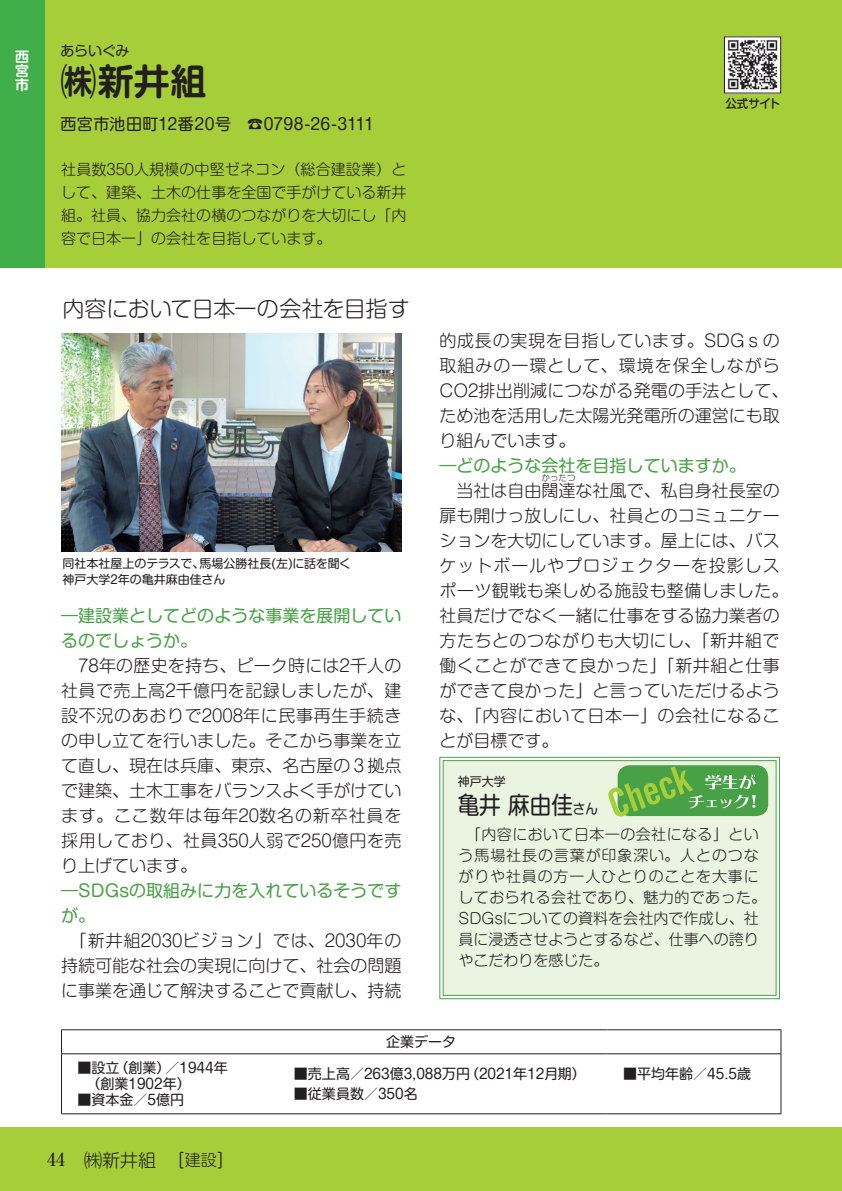
<style>
.page{position:relative;width:842px;height:1191px;background:#fff}
.page>*{position:absolute;margin:0;border:0;box-sizing:border-box;transform-origin:0 0}
.t1{font:700 36px "Shin M Go Pro De";color:#231f20}
.t2{font:24px "Shin M Go Pro";color:#231f20;scale:.9 1}
.t3{font:300 22px "Shin M Go Pro";letter-spacing:-.02em;color:#231f20}
.t4{font:300 18px "Shin M Go Pro";color:#231f20}
.t5{font:500 18px "Ryumin Pro";color:#231f20}
.t6{font:300 17px/25px "Shin M Go Pro";color:#231f20;text-align:justify}
.t7{font:300 17px/25px "Shin M Go Pro";letter-spacing:.03em;color:#231f20}
.t8{font:17px/25px "Shin M Go Pro";color:#49a147}
.t9{font:16px "Shin M Go Pro";letter-spacing:.03em;color:#231f20}
.t10{font:300 15px/21px "Shin M Go Pro";letter-spacing:.03em;color:#231f20}
.t11{font:300 15px/23px "Shin M Go Pro";letter-spacing:.005em;color:#231f20;text-align:justify}
.t12{font:14px/16px "Shin M Go Pro";color:#231f20}
.t13{font:700 14px/14px "Shin M Go Pro De";color:#fff;text-align:justify}
.t14{font:12px/16px "Shin M Go Pro";color:#231f20}
.t15{font:500 12px "Shin M Go Pro";letter-spacing:-.005em;color:#231f20;scale:.95 1}
.t16{font:300 8.4px "Shin M Go Pro";color:#231f20}
.s1{font-size:14px}
.s2{font-size:16px}
</style>
<div class="page">
<div style="left:0;top:1127px;width:841px;height:64px;background:#a6ce39"></div>
<hr style="left:841px;top:1127px;width:1px;height:64px;background:#a6ce39">
<div style="left:0;top:0;width:841px;height:267px;background:#a6ce39"></div>
<hr style="left:841px;top:0;width:1px;height:267px;background:#a6ce39">
<div style="left:0;top:0;width:44px;height:267px;background:#40ae49"></div>
<img style="left:726px;top:39px;width:52px;height:52px">
<img style="left:61px;top:333px;width:340px;height:218px">
<svg style="left:439px;top:756px;width:340px;height:243px"></svg>
<div style="left:442px;top:760px;width:334px;height:236px;background:#eaf4e0"></div>
<div style="left:617px;top:765px;width:151px;height:51px;background:#49a147;border-radius:12px"></div>
<svg style="left:607px;top:766px;width:148px;height:50px"></svg>
<hr style="left:61px;top:1029px;width:217px;height:1px;background:#231f20">
<svg style="left:61px;top:1030px;width:1px;height:23px"></svg>
<hr style="left:278px;top:1029px;width:329px;height:1px;background:#231f20">
<hr style="left:607px;top:1029px;width:174px;height:1px;background:#231f20">
<svg style="left:780px;top:1030px;width:1px;height:23px"></svg>
<hr style="left:61px;top:1053px;width:217px;height:1px;background:#231f20">
<hr style="left:61px;top:1054px;width:1px;height:59px;background:#231f20">
<hr style="left:278px;top:1053px;width:329px;height:1px;background:#231f20">
<hr style="left:607px;top:1053px;width:174px;height:1px;background:#231f20">
<hr style="left:780px;top:1054px;width:1px;height:59px;background:#231f20">
<hr style="left:61px;top:1113px;width:217px;height:1px;background:#231f20">
<hr style="left:278px;top:1113px;width:329px;height:1px;background:#231f20">
<hr style="left:607px;top:1113px;width:174px;height:1px;background:#231f20">
<p class="t13" style="left:15px;top:48px;width:15px">西宮市</p>
<p class="t12" style="left:60px;top:41px;width:71px">あらいぐみ</p>
<h1 class="t1" style="left:60px;top:52px;width:148px">㈱新井組</h1>
<p class="t9" style="left:60px;top:111px;width:315px">西宮市池田町12番20号　☎0798-26-3111</p>
<p class="t11" style="left:61px;top:156px;width:346px">社員数350人規模の中堅ゼネコン（総合建設業）として、建築、土木の仕事を全国で手がけている新井組。社員、協力会社の横のつながりを大切にし「内容で日本一」の会社を目指しています。</p>
<p class="t15" style="left:725px;top:94px;width:59px">公式サイト</p>
<p class="t3" style="left:62px;top:291px;width:349px">内容において日本一の会社を目指す</p>
<p class="t14" style="left:62px;top:554px;width:290px">同社本社屋上のテラスで、馬場公勝社長(左)に話を聞く神戸大学２年の亀井麻由佳さん</p>
<p class="t8" style="left:61px;top:601px;width:341px">―建設業としてどのような事業を展開しているのでしょうか。</p>
<p class="t6" style="left:61px;top:651px;width:342px">　78年の歴史を持ち、ピーク時には2千人の社員で売上高2千億円を記録しましたが、建設不況のあおりで2008年に民事再生手続きの申し立てを行いました。そこから事業を立て直し、現在は兵庫、東京、名古屋の３拠点で建築、土木工事をバランスよく手がけています。ここ数年は毎年20数名の新卒社員を採用しており、社員350人弱で250億円を売り上げています。</p>
<p class="t8" style="left:61px;top:876px;width:341px">―SDGsの取組みに力を入れているそうですが。</p>
<p class="t6" style="left:61px;top:926px;width:341px">　「新井組2030ビジョン」では、2030年の持続可能な社会の実現に向けて、社会の問題に事業を通じて解決することで貢献し、持続</p>
<p class="t6" style="left:439px;top:326px;width:350px;text-align:left">的成長の実現を目指しています。SDGｓの取組みの一環として、環境を保全しながら<br>CO2排出削減につながる発電の手法として、ため池を活用した太陽光発電所の運営にも取り組んでいます。</p>
<p class="t8" style="left:439px;top:451px;width:308px">―どのような会社を目指していますか。</p>
<p class="t6" style="left:439px;top:476px;width:342px">　当社は自由闊達な社風で、私自身社長室の</p>
<p class="t16" style="left:541px;top:471px;width:36px">かったつ</p>
<p class="t7" style="left:439px;top:501px;width:350px">扉も開けっ放しにし、社員とのコミュニケーションを大切にしています。屋上には、バスケットボールやプロジェクターを投影しスポーツ観戦も楽しめる施設も整備しました。社員だけでなく一緒に仕事をする協力業者の方たちとのつながりも大切にし、「新井組で働くことができて良かった」「新井組と仕事ができて良かった」と言っていただけるような、「内容において日本一」の会社になることが目標です。</p>
<p class="t14" style="left:457px;top:772px;width:49px">神戸大学</p>
<h2 class="t2" style="left:457px;top:785px;width:157px">亀井 麻由佳<span class="s1">さん</span></h2>
<p class="t10" style="left:458px;top:821px;width:309px">　「内容において日本一の会社になる」という馬場社長の言葉が印象深い。人とのつながりや社員の方一人ひとりのことを大事にしておられる会社であり、魅力的であった。<br>SDGsについての資料を会社内で作成し、社員に浸透させようとするなど、仕事への誇りやこだわりを感じた。</p>
<p class="t12" style="left:77px;top:1058px;width:152px">■設立（創業）／1944年　（創業1902年）</p>
<p class="t12" style="left:77px;top:1090px;width:108px">■資本金／5億円</p>
<p class="t5" style="left:47px;top:1145px;width:19px">44</p>
<p class="t4" style="left:84px;top:1145px;width:152px">㈱新井組　［<span class="s2">建設</span>］</p>
<p class="t12" style="left:386px;top:1032px;width:71px">企業データ</p>
<p class="t12" style="left:294px;top:1064px;width:293px">■売上高／263億3,088万円（2021年12月期）</p>
<p class="t12" style="left:294px;top:1084px;width:125px">■従業員数／350名</p>
<p class="t12" style="left:623px;top:1064px;width:129px">■平均年齢／45.5歳</p>
</div>
